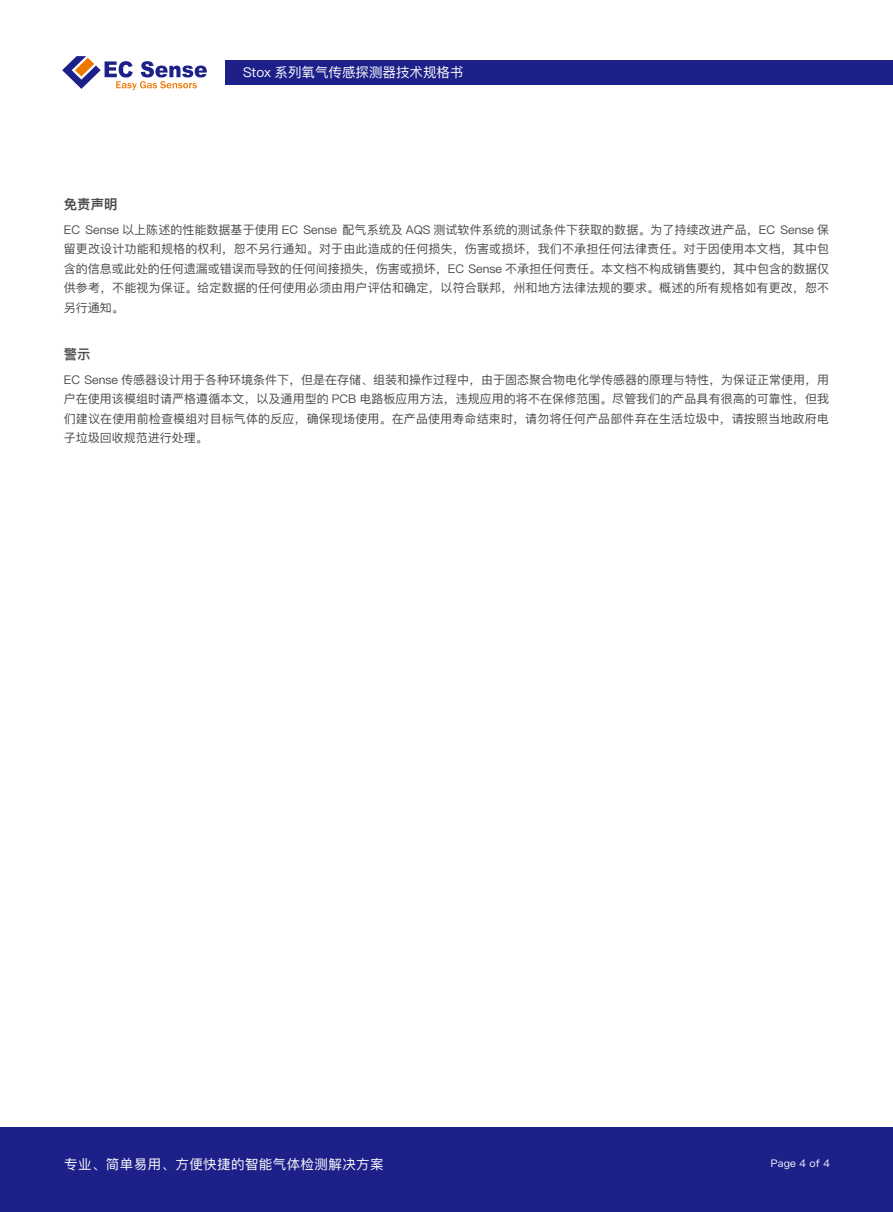
<style>
.page{position:relative;width:893px;height:1212px;background:#fff}
.page>*{position:absolute;margin:0;border:0;box-sizing:border-box;transform-origin:0 0}
.t1{font:13.5px "Ping Fang SC";letter-spacing:.03em;color:#fff}
.t2{font:13.5px "Ping Fang SC";color:#fff}
.t3{font:600 13.5px "Ping Fang SC";color:#4c4948}
.t4{font:12px/19.5px "Ping Fang SC";letter-spacing:.015em;color:#4c4948;text-align:justify}
.t5{font:10.5px "Ping Fang SC";letter-spacing:.01em;color:#fff}
</style>
<div class="page">
<div style="left:225px;top:60px;width:668px;height:24px;background:#1d2088"></div>
<svg style="left:62px;top:56px;width:145px;height:34px"></svg>
<div style="left:0;top:1127px;width:893px;height:85px;background:#1d2088"></div>
<p class="t2" style="left:243px;top:64px;width:222px">Stox 系列氧气传感探测器技术规格书</p>
<p class="t3" style="left:64px;top:196px;width:55px">免责声明</p>
<p class="t4" style="left:64px;top:219px;width:767px">EC Sense 以上陈述的性能数据基于使用 EC Sense 配气系统及 AQS 测试软件系统的测试条件下获取的数据。为了持续改进产品，EC Sense 保留更改设计功能和规格的权利，恕不另行通知。对于由此造成的任何损失，伤害或损坏，我们不承担任何法律责任。对于因使用本文档，其中包含的信息或此处的任何遗漏或错误而导致的任何间接损失，伤害或损坏，EC Sense 不承担任何责任。本文档不构成销售要约，其中包含的数据仅供参考，不能视为保证。给定数据的任何使用必须由用户评估和确定，以符合联邦，州和地方法律法规的要求。概述的所有规格如有更改，恕不另行通知。</p>
<p class="t3" style="left:64px;top:346px;width:28px">警示</p>
<p class="t4" style="left:64px;top:369px;width:767px">EC Sense 传感器设计用于各种环境条件下，但是在存储、组装和操作过程中，由于固态聚合物电化学传感器的原理与特性，为保证正常使用，用户在使用该模组时请严格遵循本文，以及通用型的 PCB 电路板应用方法，违规应用的将不在保修范围。尽管我们的产品具有很高的可靠性，但我们建议在使用前检查模组对目标气体的反应，确保现场使用。在产品使用寿命结束时，请勿将任何产品部件弃在生活垃圾中，请按照当地政府电子垃圾回收规范进行处理。</p>
<p class="t1" style="left:64px;top:1156px;width:321px">专业、简单易用、方便快捷的智能气体检测解决方案</p>
<p class="t5" style="left:771px;top:1156px;width:60px">Page 4 of 4</p>
</div>
